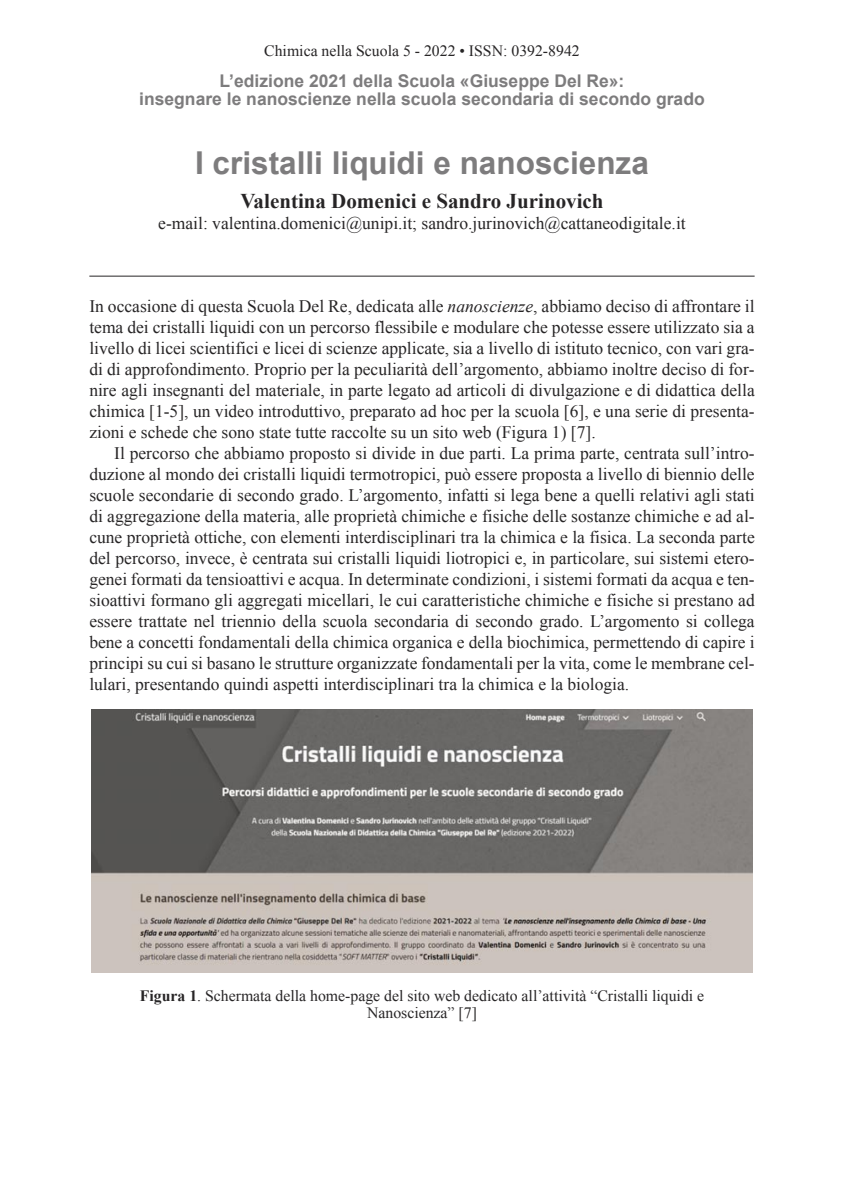
<style>
.page{position:relative;width:844px;height:1191px;background:#fff}
.page>*{position:absolute;margin:0;border:0;box-sizing:border-box;transform-origin:0 0}
.t1{font:700 31.5px "Arial";color:#7d7c7d}
.t2{font:700 21px "Times New Roman";color:#272526}
.t3{font:17.5px/21px "Times New Roman";color:#272526;text-align:justify}
.t4{font:700 17.5px/18.4px "Arial";color:#7d7c7d;text-align:center}
.t5{font:15.75px/17.5px "Times New Roman";color:#272526;text-align:center}
.s1{font-style:italic}
.s2{font-weight:700}
</style>
<div class="page">
<hr style="left:89px;top:276px;width:665px;height:1px;background:#272526">
<img style="left:92px;top:709px;width:660px;height:264px">
<p class="t5" style="left:264px;top:42px;width:317px">Chimica nella Scuola 5 - 2022 • ISSN: 0392-8942</p>
<p class="t4" style="left:139px;top:72px;width:567px">L’edizione 2021 della Scuola «Giuseppe Del Re»:<br>insegnare le nanoscienze nella scuola secondaria di secondo grado</p>
<p class="t1" style="left:195px;top:145px;width:455px">I cristalli liquidi e nanoscienza</p>
<p class="t2" style="left:240px;top:190px;width:364px">Valentina Domenici e Sandro Jurinovich</p>
<p class="t3" style="left:158px;top:213px;width:529px">e-mail: valentina.domenici@unipi.it; sandro.jurinovich@cattaneodigitale.it</p>
<p class="t3" style="left:89px;top:295px;width:666px">In occasione di questa Scuola Del Re, dedicata alle <span class="s1">nanoscienze</span>, abbiamo deciso di affrontare il tema dei cristalli liquidi con un percorso flessibile e modulare che potesse essere utilizzato sia a livello di licei scientifici e licei di scienze applicate, sia a livello di istituto tecnico, con vari gra&shy;di di approfondimento. Proprio per la peculiarità dell’argomento, abbiamo inoltre deciso di for&shy;nire agli insegnanti del materiale, in parte legato ad articoli di divulgazione e di didattica della chimica [1-5], un video introduttivo, preparato ad hoc per la scuola [6], e una serie di presenta&shy;zioni e schede che sono state tutte raccolte su un sito web (Figura 1) [7].</p>
<p class="t3" style="left:89px;top:442px;width:666px;text-indent:25px">Il percorso che abbiamo proposto si divide in due parti. La prima parte, centrata sull’intro&shy;duzione al mondo dei cristalli liquidi termotropici, può essere proposta a livello di biennio delle scuole secondarie di secondo grado. L’argomento, infatti si lega bene a quelli relativi agli stati di aggregazione della materia, alle proprietà chimiche e fisiche delle sostanze chimiche e ad al&shy;cune proprietà ottiche, con elementi interdisciplinari tra la chimica e la fisica. La seconda parte del percorso, invece, è centrata sui cristalli liquidi liotropici e, in particolare, sui sistemi etero&shy;genei formati da tensioattivi e acqua. In determinate condizioni, i sistemi formati da acqua e ten&shy;sioattivi formano gli aggregati micellari, le cui caratteristiche chimiche e fisiche si prestano ad essere trattate nel triennio della scuola secondaria di secondo grado. L’argomento si collega bene a concetti fondamentali della chimica organica e della biochimica, permettendo di capire i principi su cui si basano le strutture organizzate fondamentali per la vita, come le membrane cel&shy;lulari, presentando quindi aspetti interdisciplinari tra la chimica e la biologia.</p>
<p class="t5" style="left:140px;top:987px;width:565px"><span class="s2">Figura 1</span>. Schermata della home-page del sito web dedicato all’attività “Cristalli liquidi e<br>Nanoscienza” [7]</p>
</div>
